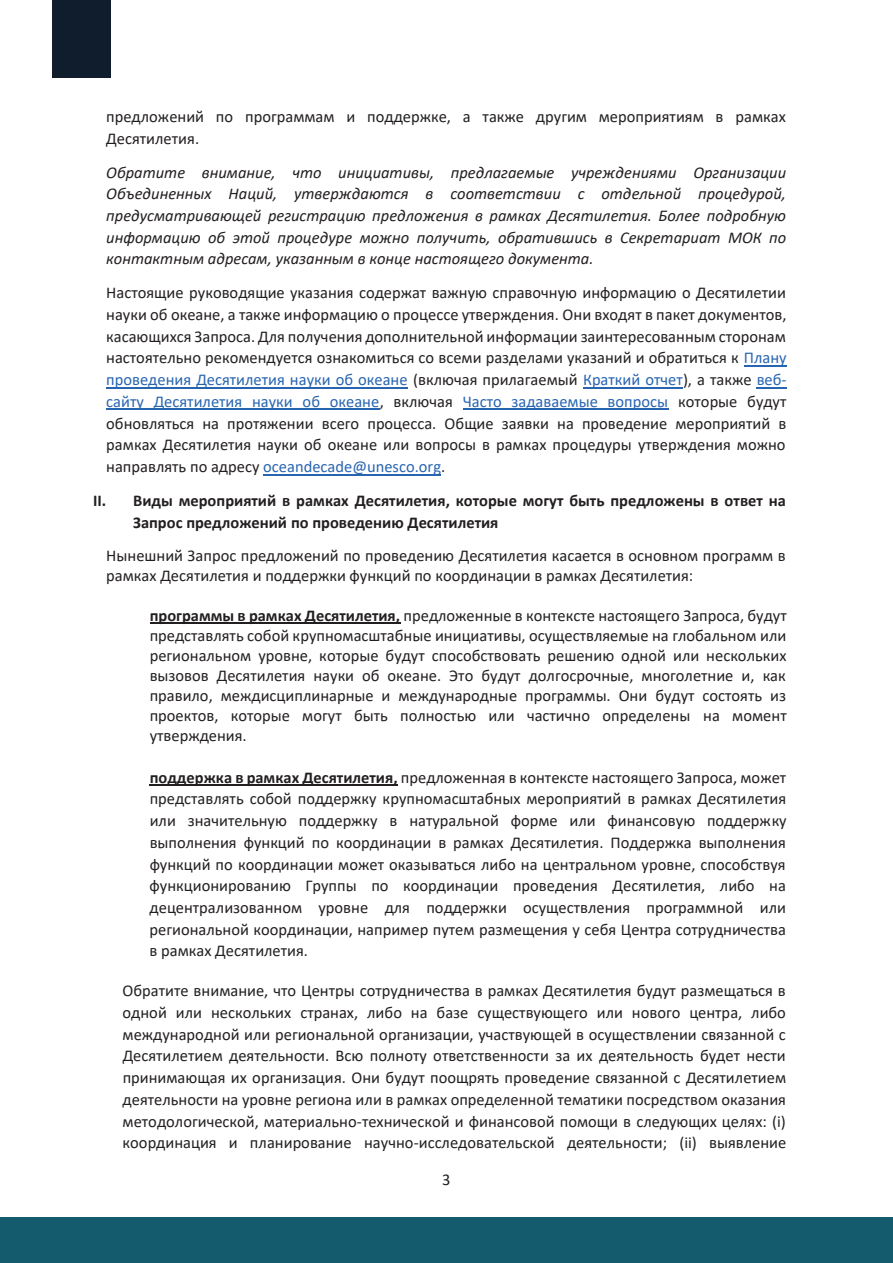
<style>
.page{position:relative;width:893px;height:1263px;background:#fff}
.page>*{position:absolute;margin:0;border:0;box-sizing:border-box;transform-origin:0 0}
.t1{font:16.5px/21.8px "Calibri";color:#231f20;text-align:justify}
.t2{font:italic 16.5px/21.8px "Calibri";color:#231f20;text-align:justify}
.t3{font:700 16.5px/21.8px "Calibri";color:#231f20}
.s1{color:#2865b1}
.s2{font-weight:700}
</style>
<div class="page">
<hr style="left:744px;top:365px;width:43px;height:1px;background:#2865b1">
<hr style="left:106px;top:387px;width:302px;height:1px;background:#2865b1">
<hr style="left:583px;top:387px;width:100px;height:1px;background:#2865b1">
<hr style="left:757px;top:387px;width:30px;height:1px;background:#2865b1">
<hr style="left:106px;top:409px;width:274px;height:1px;background:#2865b1">
<hr style="left:463px;top:409px;width:205px;height:1px;background:#2865b1">
<hr style="left:263px;top:474px;width:178px;height:1px;background:#2865b1">
<hr style="left:150px;top:622px;width:250px;height:1px;background:#231f20">
<hr style="left:150px;top:784px;width:248px;height:1px;background:#231f20">
<div style="left:0;top:1218px;width:893px;height:45px;background:#145c6d"></div>
<div style="left:52px;top:0;width:59px;height:77px;background:#0f1d2d"></div>
<p class="t1" style="left:106px;top:105px;width:681px">предложений по программам и поддержке, а также другим мероприятиям в рамках<br>Десятилетия.</p>
<p class="t2" style="left:106px;top:160px;width:681px">Обратите внимание, что инициативы, предлагаемые учреждениями Организации Объединенных Наций, утверждаются в соответствии с отдельной процедурой, предусматривающей регистрацию предложения в рамках Десятилетия. Более подробную информацию об этой процедуре можно получить, обратившись в Секретариат МОК по контактным адресам, указанным в конце настоящего документа.</p>
<p class="t1" style="left:106px;top:281px;width:682px">Настоящие руководящие указания содержат важную справочную информацию о Десятилетии науки об океане, а также информацию о процессе утверждения. Они входят в пакет документов, касающихся Запроса. Для получения дополнительной информации заинтересованным сторонам настоятельно рекомендуется ознакомиться со всеми разделами указаний и обратиться к <span class="s1">Плану проведения Десятилетия науки об океане</span> (включая прилагаемый <span class="s1">Краткий отчет</span>), а также <span class="s1">веб&shy;сайту Десятилетия науки об океане</span>, включая <span class="s1">Часто задаваемые вопросы</span> которые будут обновляться на протяжении всего процесса. Общие заявки на проведение мероприятий в рамках Десятилетия науки об океане или вопросы в рамках процедуры утверждения можно направлять по адресу <span class="s1">oceandecade@unesco.org</span>.</p>
<p class="t3" style="left:133px;top:489px;width:654px;text-indent:-40px">II. Виды мероприятий в рамках Десятилетия, которые могут быть предложены в ответ на<br>Запрос предложений по проведению Десятилетия</p>
<p class="t1" style="left:106px;top:545px;width:681px;line-height:20.1px">Нынешний Запрос предложений по проведению Десятилетия касается в основном программ в рамках Десятилетия и поддержки функций по координации в рамках Десятилетия:</p>
<p class="t1" style="left:150px;top:605px;width:639px;line-height:20.1px"><span class="s2">программы в рамках Десятилетия,</span> предложенные в контексте настоящего Запроса, будут представлять собой крупномасштабные инициативы, осуществляемые на глобальном или региональном уровне, которые будут способствовать решению одной или нескольких вызовов Десятилетия науки об океане. Это будут долгосрочные, многолетние и, как правило, междисциплинарные и международные программы. Они будут состоять из проектов, которые могут быть полностью или частично определены на момент утверждения.</p>
<p class="t1" style="left:150px;top:766px;width:639px"><span class="s2">поддержка в рамках Десятилетия,</span> предложенная в контексте настоящего Запроса, может представлять собой поддержку крупномасштабных мероприятий в рамках Десятилетия или значительную поддержку в натуральной форме или финансовую поддержку выполнения функций по координации в рамках Десятилетия. Поддержка выполнения функций по координации может оказываться либо на центральном уровне, способствуя функционированию Группы по координации проведения Десятилетия, либо на децентрализованном уровне для поддержки осуществления программной или региональной координации, например путем размещения у себя Центра сотрудничества в рамках Десятилетия.</p>
<p class="t1" style="left:123px;top:979px;width:665px">Обратите внимание, что Центры сотрудничества в рамках Десятилетия будут размещаться в одной или нескольких странах, либо на базе существующего или нового центра, либо международной или региональной организации, участвующей в осуществлении связанной с Десятилетием деятельности. Всю полноту ответственности за их деятельность будет нести принимающая их организация. Они будут поощрять проведение связанной с Десятилетием деятельности на уровне региона или в рамках определенной тематики посредством оказания методологической, материально-технической и финансовой помощи в следующих целях: (i) координация и планирование научно-исследовательской деятельности; (ii) выявление</p>
<p class="t1" style="left:442px;top:1169px;width:10px">3</p>
</div>
